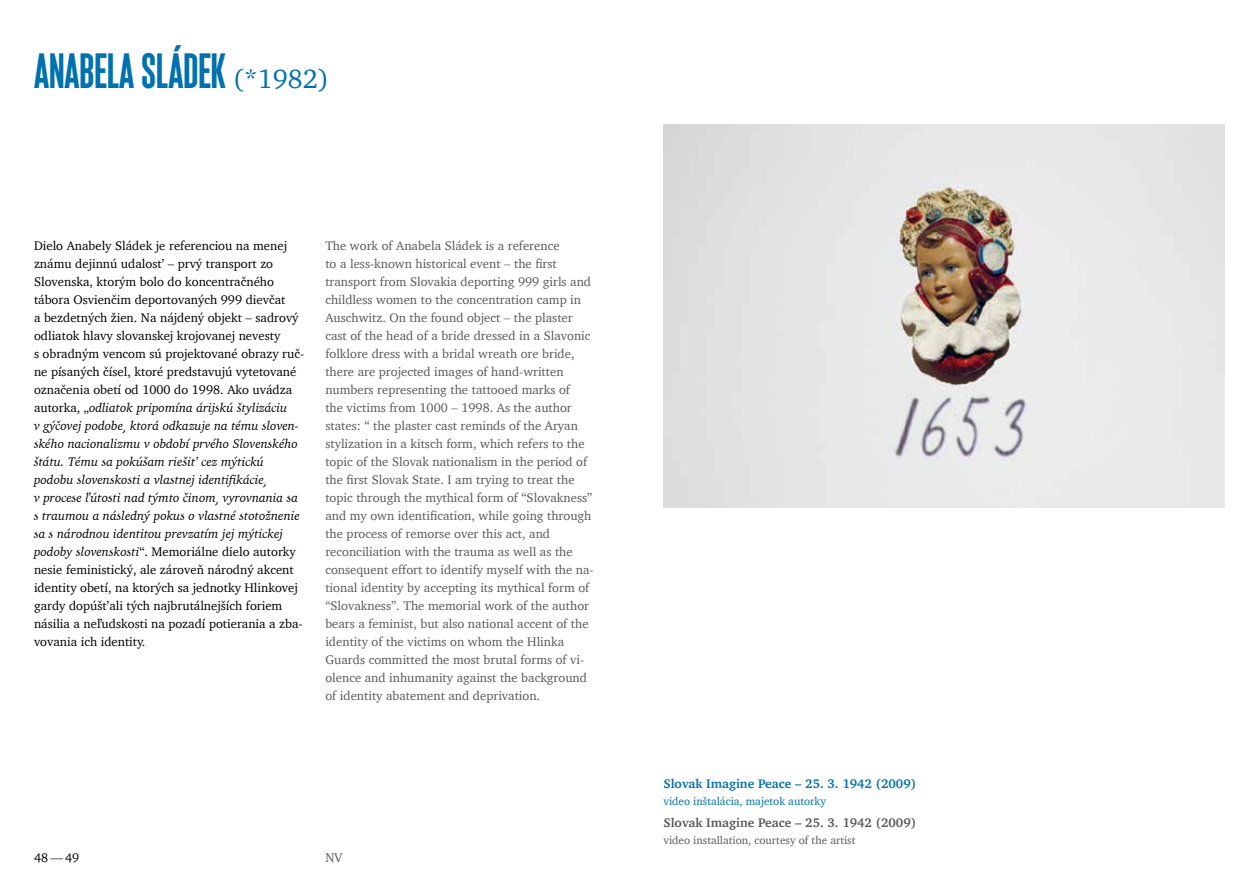
<style>
.page{position:relative;width:1259px;height:893px;background:#fff}
.page>*{position:absolute;margin:0;border:0;box-sizing:border-box;transform-origin:0 0}
.t1{font:100 49.5px "Monopol";color:#0071ae}
.t2{font:12.75px/18px "Charter";color:#58595b}
.t3{font:12.75px/18px "Charter";color:#000}
.t4{font:700 12.75px "Charter";color:#0071ae}
.t5{font:700 12.75px "Charter";color:#58595b}
.t6{font:11.25px "Charter";color:#58595b}
.t7{font:11.25px "Charter";color:#0071ae}
.s1{font-family:"Charter";font-weight:400;font-size:27px}
.s2{font-style:italic}
</style>
<div class="page">
<img style="left:663px;top:124px;width:561px;height:384px">
<h1 class="t1" style="left:34px;top:44px;width:296px">ANABELA SLÁDEK <span class="s1">(*1982)</span></h1>
<p class="t3" style="left:34px;top:236px;width:272px">Dielo Anabely Sládek je referenciou na menej známu dejinnú udalosť – prvý transport zo Slovenska, ktorým bolo do koncentračného tábora Osvienčim deportovaných 999 dievčat<br>a bezdetných žien. Na nájdený objekt – sadrový odliatok hlavy slovanskej krojovanej nevesty<br>s obradným vencom sú projektované obrazy ruč&shy;ne písaných čísel, ktoré predstavujú vytetované označenia obetí od 1000 do 1998. Ako uvádza autorka, „<span class="s2">odliatok pripomína árijskú štylizáciu<br>v gýčovej podobe, ktorá odkazuje na tému sloven&shy;ského nacionalizmu v období prvého Slovenského štátu. Tému sa pokúšam riešiť cez mýtickú podobu slovenskosti a vlastnej identifikácie,<br>v procese ľútosti nad týmto činom, vyrovnania sa s traumou a následný pokus o vlastné stotožnenie sa s národnou identitou prevzatím jej mýtickej podoby slovenskosti</span>“. Memoriálne dielo autorky nesie feministický, ale zároveň národný akcent identity obetí, na ktorých sa jednotky Hlinkovej gardy dopúšťali tých najbrutálnejších foriem násilia a neľudskosti na pozadí potierania a zba&shy;vovania ich identity.</p>
<p class="t2" style="left:325px;top:236px;width:270px">The work of Anabela Sládek is a reference<br>to a less-known historical event – the first transport from Slovakia deporting 999 girls and childless women to the concentration camp in Auschwitz. On the found object – the plaster cast of the head of a bride dressed in a Slavonic folklore dress with a bridal wreath ore bride, there are projected images of hand-written numbers representing the tattooed marks of<br>the victims from 1000 – 1998. As the author states: “ the plaster cast reminds of the Aryan stylization in a kitsch form, which refers to the topic of the Slovak nationalism in the period of the first Slovak State. I am trying to treat the topic through the mythical form of “Slovakness” and my own identification, while going through the process of remorse over this act, and reconciliation with the trauma as well as the consequent effort to identify myself with the na&shy;tional identity by accepting its mythical form of “Slovakness”. The memorial work of the author bears a feminist, but also national accent of the identity of the victims on whom the Hlinka Guards committed the most brutal forms of vi&shy;olence and inhumanity against the background of identity abatement and deprivation.</p>
<p class="t3" style="left:34px;top:848px;width:47px">48—49</p>
<p class="t2" style="left:325px;top:848px;width:18px">NV</p>
<p class="t4" style="left:663px;top:773px;width:254px">Slovak Imagine Peace – 25. 3. 1942 (2009)</p>
<p class="t7" style="left:663px;top:791px;width:164px">video inštalácia, majetok autorky</p>
<p class="t5" style="left:663px;top:812px;width:254px">Slovak Imagine Peace – 25. 3. 1942 (2009)</p>
<p class="t6" style="left:663px;top:830px;width:193px">video installation, courtesy of the artist</p>
</div>
